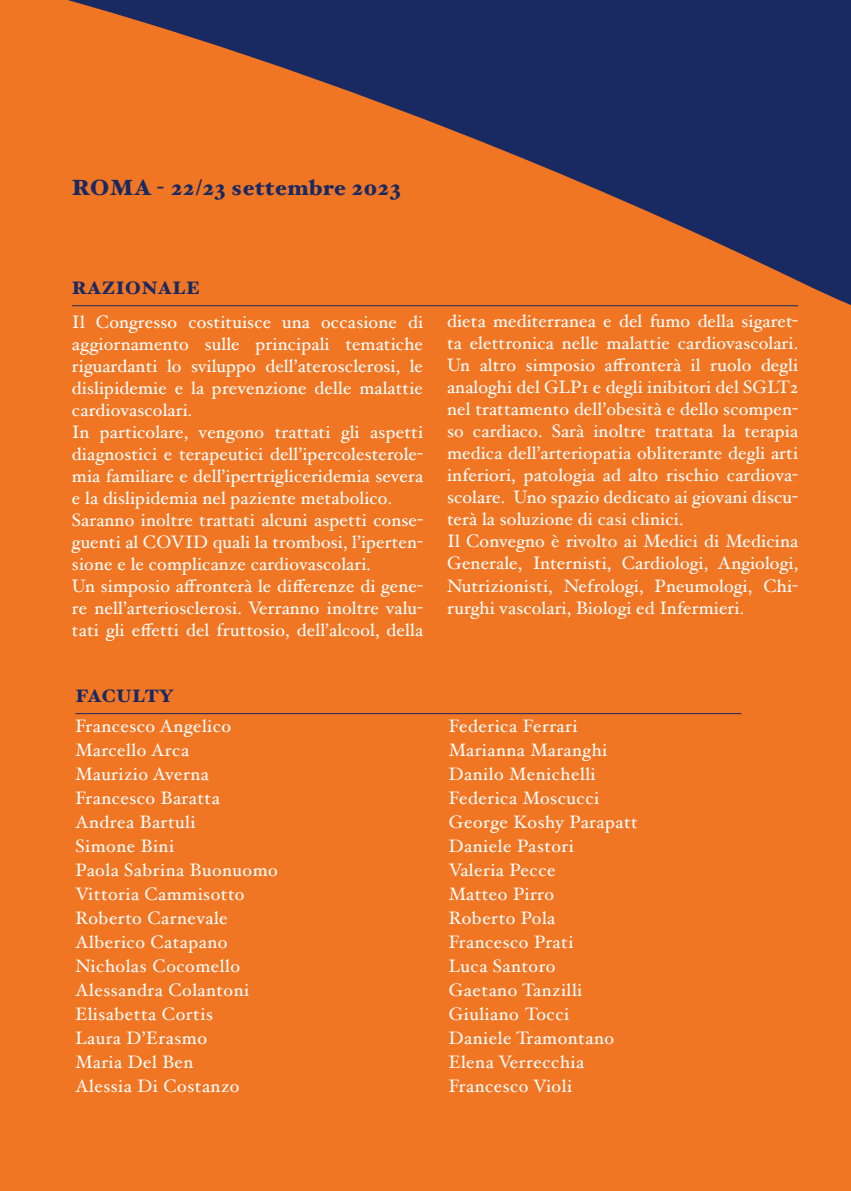
<style>
.page{position:relative;width:851px;height:1191px;background:#fff}
.page>*{position:absolute;margin:0;border:0;box-sizing:border-box;transform-origin:0 0}
.t1{font:900 22px "Hoefler Text";letter-spacing:.03em;color:#192961}
.t2{font:18px/22px "Hoefler Text";letter-spacing:.01em;color:#fff}
.t3{font:18px/24px "Hoefler Text";letter-spacing:.03em;color:#fff}
.t4{font:900 18px "Hoefler Text";letter-spacing:.03em;color:#192961}
.t5{font:900 18px "Hoefler Text";letter-spacing:.01em;color:#192961}
</style>
<div class="page">
<div style="left:0;top:581px;width:850px;height:610px;background:#f17624"></div>
<svg style="left:0;top:0;width:850px;height:581px;background:#c16431"></svg>
<hr style="left:72px;top:305px;width:726px;height:1px;background:#192961">
<hr style="left:75px;top:713px;width:666px;height:1px;background:#192961">
<p class="t1" style="left:72px;top:174px;width:330px">ROMA - 22/23 settembre 2023</p>
<p class="t4" style="left:72px;top:277px;width:129px">RAZIONALE</p>
<p class="t2" style="left:72px;top:310px;width:352px">Il Congresso costituisce una occasione di aggiornamento sulle principali tematiche riguardanti lo sviluppo dell’aterosclerosi, le dislipidemie e la prevenzione delle malattie cardiovascolari.<br>In particolare, vengono trattati gli aspetti diagnostici e terapeutici dell’ipercolesterole&shy;mia familiare e dell’ipertrigliceridemia severa e la dislipidemia nel paziente metabolico.<br>Saranno inoltre trattati alcuni aspetti conse&shy;guenti al COVID quali la trombosi, l’iperten&shy;sione e le complicanze cardiovascolari.<br>Un simposio affronterà le differenze di gene&shy;re nell’arteriosclerosi. Verranno inoltre valu&shy;tati gli effetti del fruttosio, dell’alcool, della</p>
<p class="t2" style="left:447px;top:310px;width:352px">dieta mediterranea e del fumo della sigaret&shy;ta elettronica nelle malattie cardiovascolari.<br>Un altro simposio affronterà il ruolo degli analoghi del GLP1 e degli inibitori del SGLT2 nel trattamento dell’obesità e dello scompen&shy;so cardiaco. Sarà inoltre trattata la terapia medica dell’arteriopatia obliterante degli arti inferiori, patologia ad alto rischio cardiova&shy;scolare. Uno spazio dedicato ai giovani discu&shy;terà la soluzione di casi clinici.<br>Il Convegno è rivolto ai Medici di Medicina Generale, Internisti, Cardiologi, Angiologi, Nutrizionisti, Nefrologi, Pneumologi, Chi&shy;rurghi vascolari, Biologi ed Infermieri.</p>
<p class="t5" style="left:75px;top:685px;width:99px">FACULTY</p>
<p class="t3" style="left:75px;top:713px;width:204px">Francesco Angelico<br>Marcello Arca<br>Maurizio Averna<br>Francesco Baratta<br>Andrea Bartuli<br>Simone Bini<br>Paola Sabrina Buonuomo<br>Vittoria Cammisotto<br>Roberto Carnevale<br>Alberico Catapano<br>Nicholas Cocomello<br>Alessandra Colantoni<br>Elisabetta Cortis<br>Laura D’Erasmo<br>Maria Del Ben<br>Alessia Di Costanzo</p>
<p class="t3" style="left:449px;top:713px;width:190px">Federica Ferrari<br>Marianna Maranghi<br>Danilo Menichelli<br>Federica Moscucci<br>George Koshy Parapatt<br>Daniele Pastori<br>Valeria Pecce<br>Matteo Pirro<br>Roberto Pola<br>Francesco Prati<br>Luca Santoro<br>Gaetano Tanzilli<br>Giuliano Tocci<br>Daniele Tramontano<br>Elena Verrecchia<br>Francesco Violi</p>
</div>
